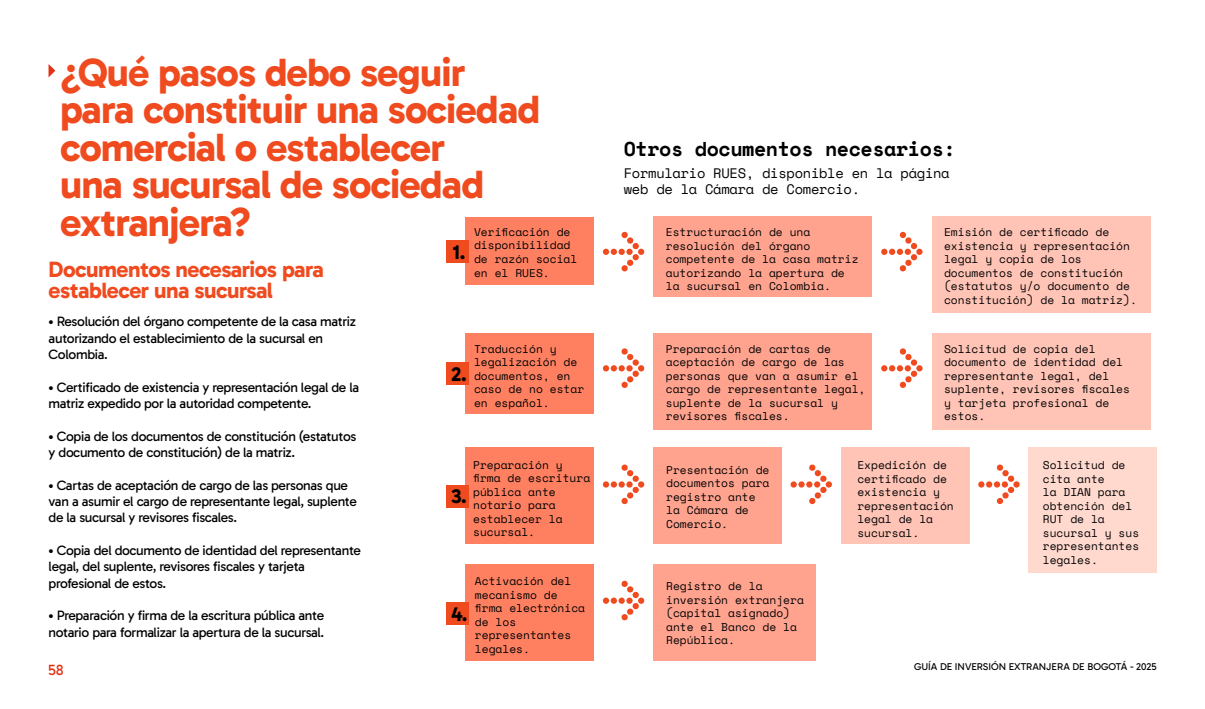
<style>
.page{position:relative;width:1205px;height:709px;background:#fff}
.page>*{position:absolute;margin:0;border:0;box-sizing:border-box;transform-origin:0 0}
.t1{font:700 40px/37.5px "Gabarito";letter-spacing:-.02em;color:#f04a1f}
.t2{font:700 22.5px/21.2px "Gabarito";letter-spacing:-.025em;color:#f04a1f}
.t3{font:700 20px "Space Mono";letter-spacing:-.02em;color:#000}
.t4{font:700 20px "Gabarito";color:#000}
.t5{font:15px "Gabarito";color:#e53012}
.t6{font:13.75px/16.2px "Gabarito";letter-spacing:-.025em;color:#020203}
.t7{font:13.75px/16.2px "Space Mono";letter-spacing:-.02em;color:#020203}
.t8{font:11.25px/13.5px "Space Mono";color:#020203}
.t9{font:10px "Gabarito";color:#000}
.s1{font-weight:600}
</style>
<div class="page">
<svg style="left:49px;top:64px;width:6px;height:13px"></svg>
<div style="left:466px;top:217px;width:128px;height:67px;background:#ff8061"></div>
<div style="left:466px;top:333px;width:128px;height:80px;background:#ff8061"></div>
<div style="left:466px;top:447px;width:128px;height:97px;background:#ff8061"></div>
<div style="left:466px;top:564px;width:128px;height:96px;background:#ff8061"></div>
<div style="left:653px;top:447px;width:128px;height:97px;background:#ffa38f"></div>
<div style="left:653px;top:564px;width:162px;height:96px;background:#ffa38f"></div>
<div style="left:841px;top:447px;width:128px;height:97px;background:#ffc4b5"></div>
<div style="left:1029px;top:447px;width:128px;height:125px;background:#ffd8ce"></div>
<div style="left:653px;top:217px;width:219px;height:80px;background:#ffa38f"></div>
<div style="left:653px;top:333px;width:219px;height:97px;background:#ffa38f"></div>
<div style="left:932px;top:217px;width:218px;height:96px;background:#ffc4b5"></div>
<div style="left:932px;top:333px;width:218px;height:97px;background:#ffc4b5"></div>
<svg style="left:603px;top:231px;width:41px;height:41px"></svg>
<svg style="left:603px;top:348px;width:41px;height:40px"></svg>
<svg style="left:603px;top:464px;width:41px;height:40px"></svg>
<div style="left:603px;top:597px;width:6px;height:7px;background:#f04a1f;border-radius:50%"></div>
<div style="left:611px;top:597px;width:6px;height:7px;background:#f04a1f;border-radius:50%"></div>
<svg style="left:618px;top:597px;width:7px;height:7px"></svg>
<svg style="left:621px;top:580px;width:18px;height:40px"></svg>
<div style="left:638px;top:597px;width:6px;height:7px;background:#f04a1f;border-radius:50%"></div>
<div style="left:790px;top:481px;width:7px;height:6px;background:#f04a1f;border-radius:50%"></div>
<svg style="left:798px;top:464px;width:34px;height:40px"></svg>
<svg style="left:978px;top:464px;width:41px;height:40px"></svg>
<svg style="left:881px;top:231px;width:41px;height:41px"></svg>
<svg style="left:881px;top:348px;width:41px;height:40px"></svg>
<div style="left:446px;top:241px;width:23px;height:22px;background:#f04a1f"></div>
<div style="left:446px;top:362px;width:23px;height:23px;background:#f04a1f"></div>
<div style="left:446px;top:485px;width:23px;height:22px;background:#f04a1f"></div>
<div style="left:446px;top:602px;width:23px;height:22px;background:#f04a1f"></div>
<h1 class="t1" style="left:60px;top:53px;width:482px">¿Qué pasos debo seguir para constituir una sociedad comercial o establecer<br>una sucursal de sociedad extranjera?</h1>
<p class="t8" style="left:474px;top:225px;width:105px">Verificación de disponibilidad de razón social en el RUES.</p>
<h3 class="t4" style="left:453px;top:239px;width:14px">1.</h3>
<h2 class="t2" style="left:49px;top:258px;width:277px">Documentos necesarios para establecer una sucursal</h2>
<p class="t6" style="left:49px;top:314px;width:309px"><span class="s1">•</span> Resolución del órgano competente de la casa matriz autorizando el establecimiento de la sucursal en<br>Colombia.</p>
<p class="t6" style="left:49px;top:379px;width:312px"><span class="s1">•</span> Certificado de existencia y representación legal de la matriz expedido por la autoridad competente.</p>
<p class="t6" style="left:49px;top:428px;width:309px"><span class="s1">•</span> Copia de los documentos de constitución (estatutos y documento de constitución) de la matriz.</p>
<p class="t6" style="left:49px;top:477px;width:310px"><span class="s1">•</span> Cartas de aceptación de cargo de las personas que van a asumir el cargo de representante legal, suplente de la sucursal y revisores fiscales.</p>
<p class="t6" style="left:49px;top:542px;width:314px"><span class="s1">•</span> Copia del documento de identidad del representante legal, del suplente, revisores fiscales y tarjeta profesional de estos.</p>
<p class="t6" style="left:49px;top:607px;width:277px"><span class="s1">•</span> Preparación y firma de la escritura pública ante notario para formalizar la apertura de la sucursal.</p>
<h3 class="t4" style="left:451px;top:361px;width:17px">2.</h3>
<p class="t8" style="left:474px;top:341px;width:112px">Traducción y legalización de documentos, en caso de no estar en español.</p>
<p class="t8" style="left:473px;top:457px;width:119px">Preparación y firma de escritura pública ante notario para establecer la sucursal.</p>
<h3 class="t4" style="left:451px;top:484px;width:17px">3.</h3>
<h3 class="t4" style="left:451px;top:601px;width:18px">4.</h3>
<p class="t8" style="left:475px;top:574px;width:112px">Activación del mecanismo de firma electrónica de los representantes legales.</p>
<h3 class="t3" style="left:624px;top:134px;width:333px">Otros documentos necesarios:</h3>
<p class="t7" style="left:624px;top:164px;width:327px">Formulario RUES, disponible en la página web de la Cámara de Comercio.</p>
<p class="t8" style="left:666px;top:225px;width:194px">Estructuración de una resolución del órgano competente de la casa matriz autorizando la apertura de la sucursal en Colombia.</p>
<p class="t8" style="left:666px;top:341px;width:201px">Preparación de cartas de aceptación de cargo de las personas que van a asumir el cargo de representante legal, suplente de la sucursal y revisores fiscales.</p>
<p class="t8" style="left:944px;top:225px;width:194px">Emisión de certificado de existencia y representación legal y copia de los documentos de constitución (estatutos y/o documento de constitución) de la matriz).</p>
<p class="t8" style="left:944px;top:341px;width:187px">Solicitud de copia del documento de identidad del representante legal, del suplente, revisores fiscales y tarjeta profesional de estos.</p>
<p class="t8" style="left:666px;top:462px;width:105px">Presentación de documentos para registro ante la Cámara de<br>Comercio.</p>
<p class="t8" style="left:666px;top:579px;width:139px">Registro de la inversión extranjera (capital asignado) ante el Banco de la<br>República.</p>
<p class="t8" style="left:857px;top:458px;width:98px">Expedición de certificado de existencia y representación legal de la sucursal.</p>
<p class="t8" style="left:1043px;top:458px;width:98px">Solicitud de cita ante<br>la DIAN para obtención del<br>RUT de la sucursal y sus representantes legales.</p>
<h3 class="t5" style="left:48px;top:660px;width:17px">58</h3>
<p class="t9" style="left:914px;top:660px;width:244px">GUÍA DE INVERSIÓN EXTRANJERA DE BOGOTÁ - 2025</p>
</div>
